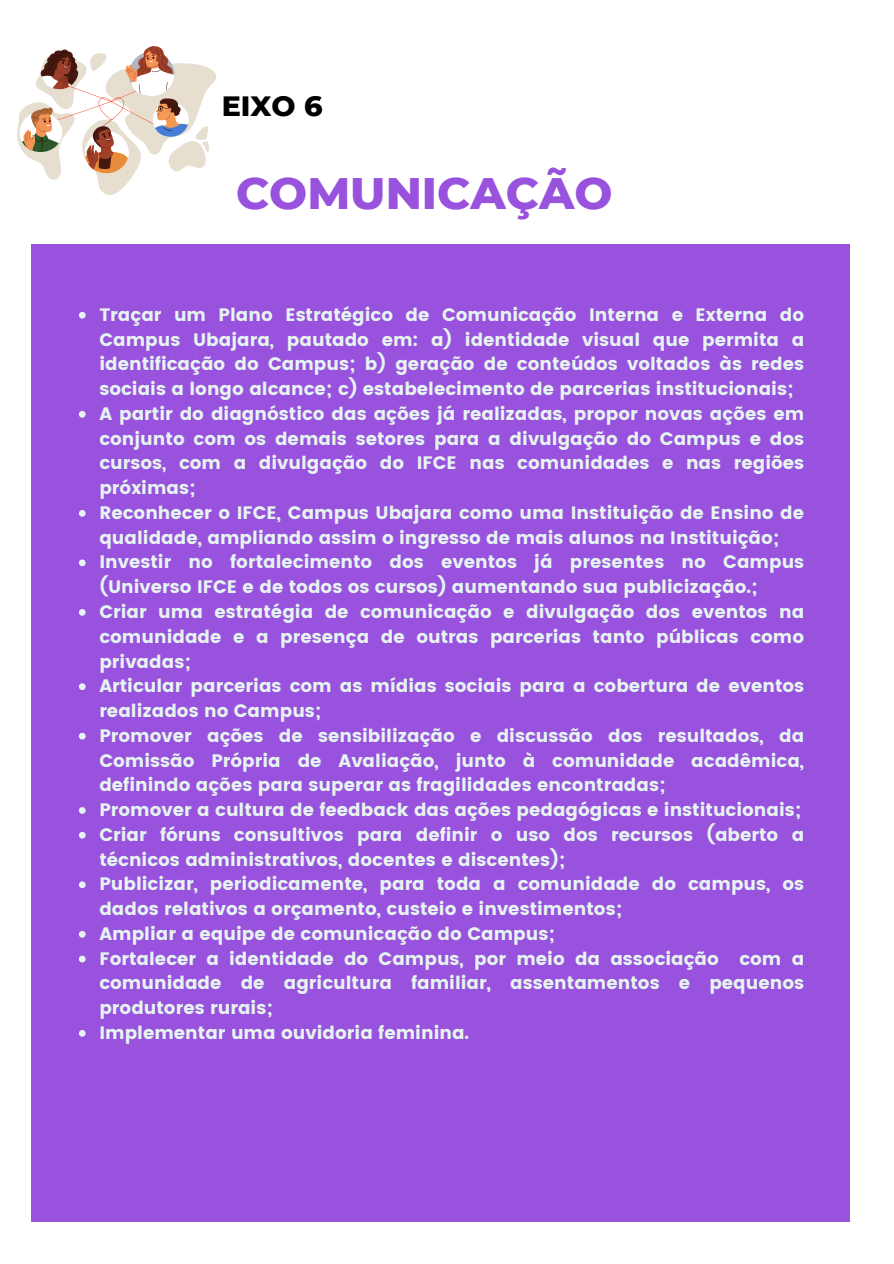
<style>
.page{position:relative;width:894px;height:1264px;background:#fff}
.page>*{position:absolute;margin:0;border:0;box-sizing:border-box;transform-origin:0 0}
.t1{font:800 45px "Montserrat";color:#9852dd}
.t2{font:800 28.5px "Montserrat";color:#000}
.t3{font:18px/24.8px "Poppins";color:#e5f4f0;text-align:justify}
</style>
<div class="page">
<div style="left:31px;top:244px;width:818px;height:977px;background:#9852dd"></div>
<svg style="left:79px;top:312px;width:7px;height:6px"></svg>
<svg style="left:79px;top:411px;width:7px;height:6px"></svg>
<svg style="left:79px;top:510px;width:7px;height:6px"></svg>
<svg style="left:79px;top:559px;width:7px;height:7px"></svg>
<svg style="left:79px;top:609px;width:7px;height:6px"></svg>
<svg style="left:79px;top:683px;width:7px;height:7px"></svg>
<svg style="left:79px;top:732px;width:7px;height:7px"></svg>
<svg style="left:79px;top:807px;width:7px;height:6px"></svg>
<svg style="left:79px;top:831px;width:7px;height:7px"></svg>
<svg style="left:79px;top:881px;width:7px;height:7px"></svg>
<svg style="left:79px;top:931px;width:7px;height:6px"></svg>
<svg style="left:79px;top:955px;width:7px;height:7px"></svg>
<svg style="left:79px;top:1030px;width:7px;height:6px"></svg>
<svg style="left:17px;top:46px;width:199px;height:149px"></svg>
<p class="t2" style="left:222px;top:88px;width:102px">EIXO 6</p>
<p class="t1" style="left:236px;top:166px;width:378px">COMUNICAÇÃO</p>
<p class="t3" style="left:99px;top:302px;width:706px">Traçar um Plano Estratégico de Comunicação Interna e Externa do Campus Ubajara, pautado em: a) identidade visual que permita a identificação do Campus; b) geração de conteúdos voltados às redes sociais a longo alcance; c) estabelecimento de parcerias institucionais;</p>
<h2 class="t3" style="left:99px;top:401px;width:706px">A partir do diagnóstico das ações já realizadas, propor novas ações em conjunto com os demais setores para a divulgação do Campus e dos cursos, com a divulgação do IFCE nas comunidades e nas regiões próximas;</h2>
<h1 class="t3" style="left:99px;top:500px;width:706px">Reconhecer o IFCE, Campus Ubajara como uma Instituição de Ensino de qualidade, ampliando assim o ingresso de mais alunos na Instituição;</h1>
<p class="t3" style="left:99px;top:550px;width:706px">Investir no fortalecimento dos eventos já presentes no Campus (Universo IFCE e de todos os cursos) aumentando sua publicização.;</p>
<p class="t3" style="left:99px;top:599px;width:706px">Criar uma estratégia de comunicação e divulgação dos eventos na comunidade e a presença de outras parcerias tanto públicas como privadas;</p>
<p class="t3" style="left:99px;top:673px;width:706px">Articular parcerias com as mídias sociais para a cobertura de eventos realizados no Campus;</p>
<p class="t3" style="left:99px;top:723px;width:706px">Promover ações de sensibilização e discussão dos resultados, da Comissão Própria de Avaliação, junto à comunidade acadêmica, definindo ações para superar as fragilidades encontradas;</p>
<p class="t3" style="left:99px;top:797px;width:703px">Promover a cultura de feedback das ações pedagógicas e institucionais;</p>
<p class="t3" style="left:99px;top:822px;width:706px">Criar fóruns consultivos para definir o uso dos recursos (aberto a técnicos administrativos, docentes e discentes);</p>
<p class="t3" style="left:99px;top:871px;width:706px">Publicizar, periodicamente, para toda a comunidade do campus, os dados relativos a orçamento, custeio e investimentos;</p>
<p class="t3" style="left:99px;top:921px;width:457px">Ampliar a equipe de comunicação do Campus;</p>
<p class="t3" style="left:99px;top:946px;width:706px">Fortalecer a identidade do Campus, por meio da associação com a comunidade de agricultura familiar, assentamentos e pequenos produtores rurais;</p>
<p class="t3" style="left:99px;top:1020px;width:371px">Implementar uma ouvidoria feminina.</p>
</div>
